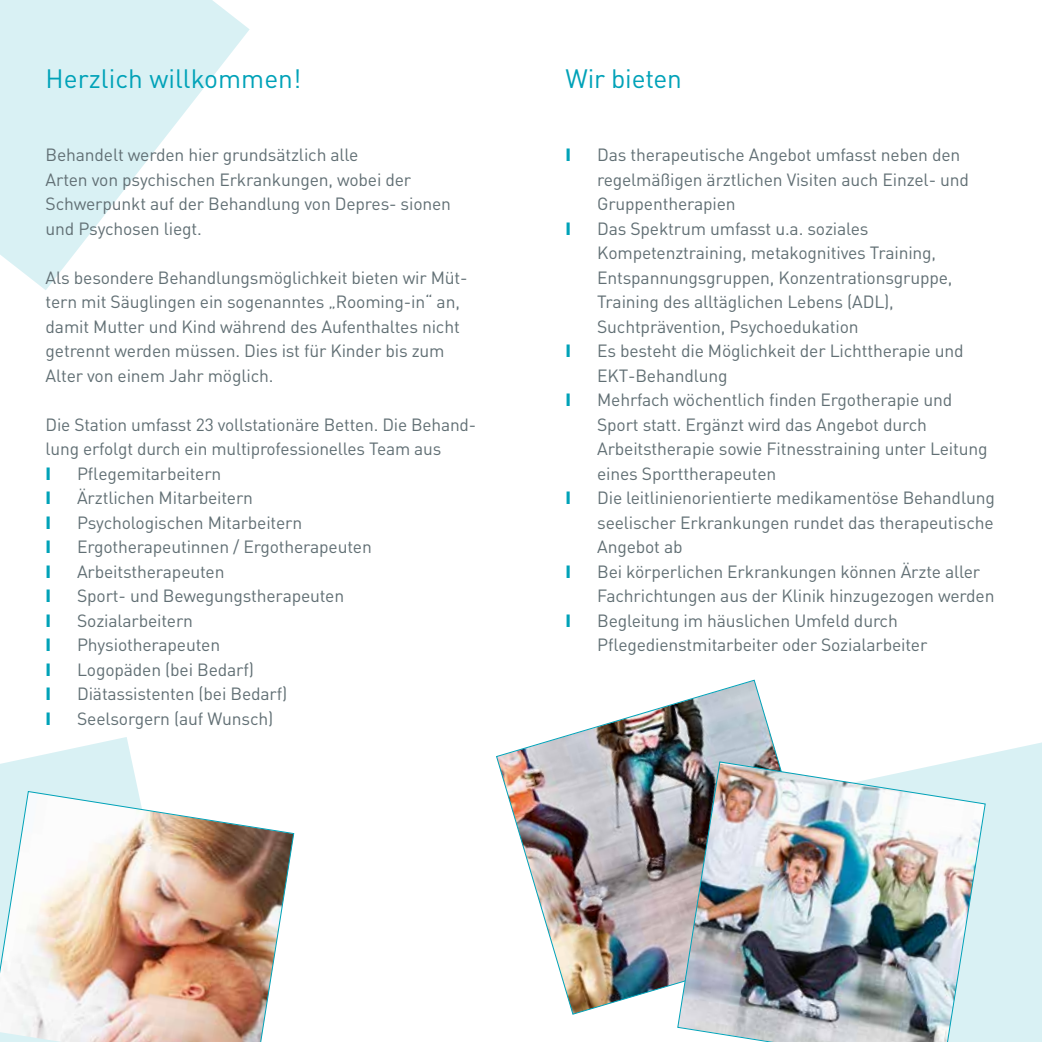
<style>
.page{position:relative;width:1042px;height:1042px;background:#fff}
.page>*{position:absolute;margin:0;border:0;box-sizing:border-box;transform-origin:0 0}
.t1{font:26.25px "DIN Pro";color:#00a2b8}
.t2{font:17.5px/24.5px "DIN Pro";letter-spacing:-.01em;color:#616f74}
.t3{font:900 17.5px "DIN Pro";color:#00a2b8}
</style>
<div class="page">
<div style="left:956px;top:742px;width:86px;height:300px;background:#d9f1f4"></div>
<svg style="left:0;top:737px;width:138px;height:53px;fill:#d9f1f4"></svg>
<svg style="left:0;top:0;width:250px;height:290px;fill:#d9f1f4"></svg>
<img style="left:496px;top:679px;width:283px;height:336px">
<img style="left:677px;top:761px;width:309px;height:281px">
<img style="left:0;top:790px;width:295px;height:252px">
<h1 class="t1" style="left:46px;top:60px;width:257px">Herzlich willkommen!</h1>
<p class="t2" style="left:46px;top:142px;width:407px">Behandelt werden hier grundsätzlich alle<br>Arten von psychischen Erkrankungen, wobei der Schwerpunkt auf der Behandlung von Depres- sionen und Psychosen liegt.</p>
<p class="t2" style="left:46px;top:264px;width:423px">Als besondere Behandlungsmöglichkeit bieten wir Müt&shy;tern mit Säuglingen ein sogenanntes „Rooming-in“ an, damit Mutter und Kind während des Aufenthaltes nicht getrennt werden müssen. Dies ist für Kinder bis zum Alter von einem Jahr möglich.</p>
<p class="t2" style="left:46px;top:411px;width:432px">Die Station umfasst 23 vollstationäre Betten. Die Behand&shy;lung erfolgt durch ein multiprofessionelles Team aus</p>
<p class="t3" style="left:46px;top:461px;width:7px">I</p>
<p class="t2" style="left:77px;top:460px;width:146px">Pflegemitarbeitern</p>
<p class="t3" style="left:46px;top:486px;width:7px">I</p>
<p class="t2" style="left:77px;top:485px;width:177px">Ärztlichen Mitarbeitern</p>
<p class="t3" style="left:46px;top:510px;width:7px">I</p>
<p class="t2" style="left:77px;top:509px;width:227px">Psychologischen Mitarbeitern</p>
<p class="t3" style="left:46px;top:535px;width:7px">I</p>
<p class="t2" style="left:77px;top:534px;width:296px">Ergotherapeutinnen / Ergotherapeuten</p>
<p class="t3" style="left:46px;top:559px;width:7px">I</p>
<p class="t2" style="left:77px;top:558px;width:149px">Arbeitstherapeuten</p>
<p class="t3" style="left:46px;top:584px;width:7px">I</p>
<p class="t2" style="left:77px;top:583px;width:269px">Sport- und Bewegungstherapeuten</p>
<p class="t3" style="left:46px;top:608px;width:7px">I</p>
<p class="t2" style="left:77px;top:607px;width:117px">Sozialarbeitern</p>
<p class="t3" style="left:46px;top:633px;width:7px">I</p>
<p class="t2" style="left:77px;top:632px;width:145px">Physiotherapeuten</p>
<p class="t3" style="left:46px;top:657px;width:7px">I</p>
<p class="t2" style="left:77px;top:656px;width:178px">Logopäden (bei Bedarf)</p>
<p class="t3" style="left:46px;top:682px;width:7px">I</p>
<p class="t2" style="left:77px;top:681px;width:212px">Diätassistenten (bei Bedarf)</p>
<p class="t3" style="left:46px;top:706px;width:7px">I</p>
<p class="t2" style="left:77px;top:705px;width:198px">Seelsorgern (auf Wunsch)</p>
<h1 class="t1" style="left:566px;top:60px;width:118px">Wir bieten</h1>
<p class="t3" style="left:566px;top:143px;width:7px">I</p>
<p class="t2" style="left:597px;top:142px;width:373px">Das therapeutische Angebot umfasst neben den regelmäßigen ärztlichen Visiten auch Einzel- und<br>Gruppentherapien</p>
<p class="t3" style="left:566px;top:216px;width:7px">I</p>
<p class="t2" style="left:597px;top:215px;width:357px">Das Spektrum umfasst u.a. soziales Kompetenztraining, metakognitives Training, Entspannungsgruppen, Konzentrationsgruppe, Training des alltäglichen Lebens (ADL), Suchtprävention, Psychoedukation</p>
<p class="t3" style="left:566px;top:339px;width:7px">I</p>
<p class="t2" style="left:597px;top:338px;width:368px">Es besteht die Möglichkeit der Lichttherapie und<br>EKT-Behandlung</p>
<p class="t3" style="left:566px;top:388px;width:7px">I</p>
<p class="t2" style="left:597px;top:387px;width:392px">Mehrfach wöchentlich finden Ergotherapie und Sport statt. Ergänzt wird das Angebot durch Arbeitstherapie sowie Fitnesstraining unter Leitung eines Sporttherapeuten</p>
<p class="t3" style="left:566px;top:486px;width:7px">I</p>
<p class="t2" style="left:597px;top:485px;width:399px;text-align:justify">Die leitlinienorientierte medikamentöse Behandlung seelischer Erkrankungen rundet das therapeutische Angebot ab</p>
<p class="t3" style="left:566px;top:559px;width:7px">I</p>
<p class="t2" style="left:597px;top:558px;width:399px">Bei körperlichen Erkrankungen können Ärzte aller<br>Fachrichtungen aus der Klinik hinzugezogen werden</p>
<p class="t3" style="left:566px;top:608px;width:7px">I</p>
<p class="t2" style="left:597px;top:607px;width:332px">Begleitung im häuslichen Umfeld durch<br>Pflegedienstmitarbeiter oder Sozialarbeiter</p>
</div>
